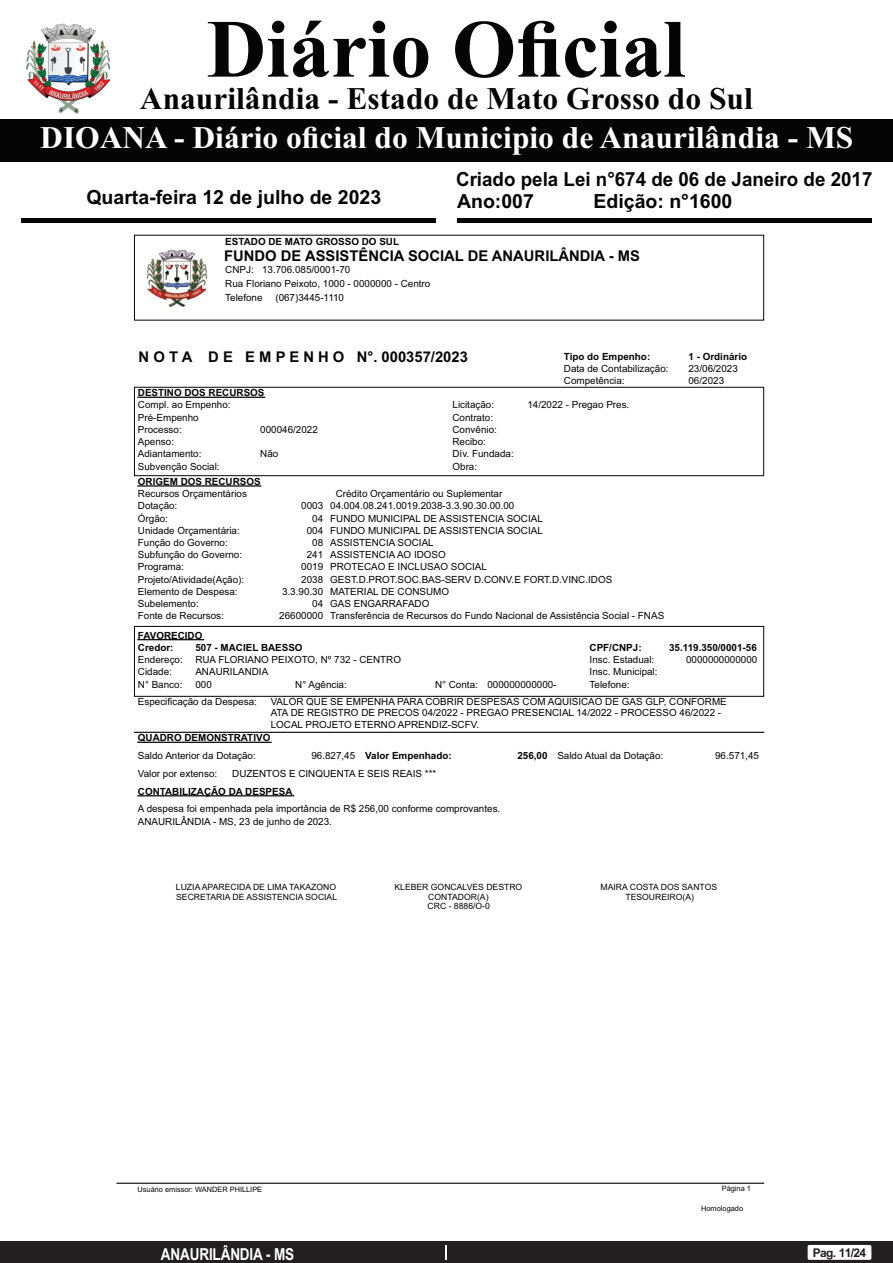
<style>
.page{position:relative;width:893px;height:1263px;background:#fff}
.page>*{position:absolute;margin:0;border:0;box-sizing:border-box;transform-origin:0 0}
.t1{font:700 82.5px "Times New Roman";color:#040504}
.t2{font:700 31.5px "Times New Roman";color:#fff}
.t3{font:700 31.5px "Times New Roman";color:#040504}
.t4{font:700 19.5px/21.8px "Arial";color:#040504;scale:.96 1}
.t5{font:700 19.5px "Arial";color:#040504}
.t6{font:700 16.5px "Arial Narrow";letter-spacing:-.01em;color:#fff}
.t7{font:700 14.85px "Arial";color:#040504}
.t8{font:700 12px "Arial";letter-spacing:-.055em;color:#231f20}
.t9{font:9.9px/12.3px "Arial";color:#040504}
.t10{font:700 9.9px/12.3px "Arial";color:#040504}
.t11{font:8.7px/9.9px "Arial";color:#040504;text-align:center}
.t12{font:7.35px "Arial";color:#040504}
.s1{font-weight:400}
.s2{font-weight:700}
</style>
<div class="page">
<img style="left:146px;top:249px;width:62px;height:59px">
<div style="left:134px;top:387px;width:630px;height:89px;border:1px solid #040504"></div>
<hr style="left:138px;top:485px;width:123px;height:2px;background:#040504">
<hr style="left:138px;top:397px;width:127px;height:1px;background:#040504">
<hr style="left:134px;top:732px;width:630px;height:1px;background:#040504">
<div style="left:134px;top:626px;width:630px;height:71px;border:1px solid #040504"></div>
<hr style="left:138px;top:639px;width:66px;height:1px;background:#040504">
<hr style="left:138px;top:742px;width:133px;height:1px;background:#040504">
<hr style="left:138px;top:795px;width:156px;height:1px;background:#040504">
<hr style="left:117px;top:1183px;width:647px;height:1px;background:#040504">
<div style="left:0;top:1242px;width:893px;height:21px;background:#231f20"></div>
<svg style="left:446px;top:1245px;width:1px;height:15px"></svg>
<div style="left:808px;top:1245px;width:63px;height:15px;background:#fff;border-radius:2px"></div>
<div style="left:0;top:119px;width:893px;height:42px;background:#040504"></div>
<hr style="left:21px;top:218px;width:415px;height:4px;background:#040504">
<hr style="left:457px;top:218px;width:415px;height:4px;background:#040504">
<img style="left:26px;top:23px;width:85px;height:91px">
<h1 class="t1" style="left:207px;top:21px;width:480px">Diário Oficial</h1>
<h2 class="t3" style="left:140px;top:88px;width:614px">Anaurilândia - Estado de Mato Grosso do Sul</h2>
<h2 class="t2" style="left:40px;top:126px;width:814px">DIOANA - Diário oficial do Municipio de Anaurilândia - MS</h2>
<h3 class="t5" style="left:86px;top:190px;width:296px">Quarta-feira 12 de julho de 2023</h3>
<p class="t10" style="left:225px;top:236px;width:175px">ESTADO DE MATO GROSSO DO SUL</p>
<h3 class="t4" style="left:456px;top:170px;width:435px">Criado pela Lei n°674 de 06 de Janeiro de 2017<br>Ano:007</h3>
<h3 class="t5" style="left:593px;top:193px;width:140px">Edição: n°1600</h3>
<h3 class="t7" style="left:224px;top:251px;width:417px">FUNDO DE ASSISTÊNCIA SOCIAL DE ANAURILÂNDIA - MS</h3>
<p class="t9" style="left:225px;top:264px;width:127px">CNPJ: 13.706.085/0001-70</p>
<p class="t9" style="left:225px;top:278px;width:207px">Rua Floriano Peixoto, 1000 - 0000000 - Centro</p>
<p class="t9" style="left:225px;top:292px;width:39px">Telefone</p>
<p class="t9" style="left:275px;top:292px;width:70px">(067)3445-1110</p>
<h3 class="t7" style="left:139px;top:351px;width:331px">N O T A D E E M P E N H O N°. 000357/2023</h3>
<p class="t10" style="left:564px;top:351px;width:88px">Tipo do Empenho:</p>
<p class="t9" style="left:564px;top:363px;width:106px">Data de Contabilização:<br>Competência:</p>
<p class="t10" style="left:138px;top:387px;width:128px">DESTINO DOS RECURSOS</p>
<p class="t9" style="left:138px;top:400px;width:94px">Compl. ao Empenho:<br>Pré-Empenho<br>Processo:<br>Apenso:</p>
<p class="t9" style="left:452px;top:400px;width:46px">Licitação:<br>Contrato:<br>Convênio:</p>
<p class="t9" style="left:138px;top:448px;width:83px">Adiantamento:<br>Subvenção Social:</p>
<p class="t9" style="left:452px;top:448px;width:63px">Dív. Fundada:</p>
<p class="t9" style="left:260px;top:424px;width:59px">000046/2022</p>
<p class="t9" style="left:452px;top:436px;width:35px">Recibo:</p>
<p class="t9" style="left:260px;top:448px;width:20px">Não</p>
<p class="t9" style="left:452px;top:461px;width:26px">Obra:</p>
<p class="t10" style="left:138px;top:476px;width:124px">ORIGEM DOS RECURSOS</p>
<p class="t9" style="left:527px;top:400px;width:103px">14/2022 - Pregao Pres.</p>
<p class="t9" style="left:138px;top:488px;width:111px">Recursos Orçamentários</p>
<p class="t9" style="left:336px;top:488px;width:168px">Crédito Orçamentário ou Suplementar</p>
<p class="t9" style="left:138px;top:501px;width:41px">Dotação:</p>
<p class="t9" style="left:301px;top:501px;width:215px">0003 04.004.08.241.0019.2038-3.3.90.30.00.00</p>
<p class="t9" style="left:138px;top:513px;width:32px">Órgão:</p>
<p class="t9" style="left:312px;top:513px;width:232px">04 FUNDO MUNICIPAL DE ASSISTENCIA SOCIAL</p>
<p class="t9" style="left:138px;top:525px;width:103px">Unidade Orçamentária:</p>
<p class="t9" style="left:307px;top:525px;width:238px">004 FUNDO MUNICIPAL DE ASSISTENCIA SOCIAL</p>
<p class="t9" style="left:138px;top:537px;width:91px">Função do Governo:</p>
<p class="t9" style="left:312px;top:537px;width:123px">08 ASSISTENCIA SOCIAL</p>
<p class="t9" style="left:138px;top:549px;width:106px">Subfunção do Governo:</p>
<p class="t9" style="left:307px;top:549px;width:141px">241 ASSISTENCIA AO IDOSO</p>
<p class="t9" style="left:138px;top:562px;width:48px">Programa:</p>
<p class="t9" style="left:301px;top:562px;width:187px">0019 PROTECAO E INCLUSAO SOCIAL</p>
<p class="t9" style="left:138px;top:574px;width:108px">Projeto/Atividade(Ação):</p>
<p class="t9" style="left:301px;top:574px;width:313px">2038 GEST.D.PROT.SOC.BAS-SERV D.CONV.E FORT.D.VINC.IDOS</p>
<p class="t10" style="left:688px;top:351px;width:60px">1 - Ordinário</p>
<p class="t9" style="left:688px;top:363px;width:51px">23/06/2023<br>06/2023</p>
<p class="t9" style="left:138px;top:586px;width:101px">Elemento de Despesa:</p>
<p class="t9" style="left:282px;top:586px;width:169px">3.3.90.30 MATERIAL DE CONSUMO</p>
<p class="t9" style="left:138px;top:598px;width:62px">Subelemento:</p>
<p class="t9" style="left:312px;top:598px;width:119px">04 GAS ENGARRAFADO</p>
<p class="t9" style="left:138px;top:611px;width:88px">Fonte de Recursos:</p>
<p class="t9" style="left:279px;top:611px;width:386px">26600000 Transferência de Recursos do Fundo Nacional de Assistência Social - FNAS</p>
<p class="t10" style="left:138px;top:630px;width:66px">FAVORECIDO<br>Credor:</p>
<p class="t9" style="left:138px;top:654px;width:46px">Endereço:<br>Cidade:<br>N° Banco:</p>
<p class="t10" style="left:195px;top:642px;width:109px">507 - MACIEL BAESSO</p>
<p class="t9" style="left:195px;top:654px;width:207px">RUA FLORIANO PEIXOTO, Nº 732 - CENTRO<br>ANAURILANDIA<br>000</p>
<p class="t10" style="left:590px;top:642px;width:54px">CPF/CNPJ:</p>
<p class="t9" style="left:590px;top:654px;width:69px">Insc. Estadual:<br>Insc. Municipal:</p>
<p class="t10" style="left:669px;top:642px;width:89px">35.119.350/0001-56</p>
<p class="t9" style="left:686px;top:654px;width:73px">0000000000000</p>
<p class="t9" style="left:295px;top:679px;width:53px">N° Agência:</p>
<p class="t9" style="left:435px;top:679px;width:44px">N° Conta:</p>
<p class="t9" style="left:590px;top:679px;width:42px">Telefone:</p>
<p class="t9" style="left:487px;top:679px;width:71px">000000000000-</p>
<p class="t9" style="left:138px;top:696px;width:120px">Especificação da Despesa:</p>
<p class="t9" style="left:271px;top:697px;width:458px;line-height:11.4px">VALOR QUE SE EMPENHA PARA COBRIR DESPESAS COM AQUISICAO DE GAS GLP, CONFORME<br>ATA DE REGISTRO DE PRECOS 04/2022 - PREGAO PRESENCIAL 14/2022 - PROCESSO 46/2022 -<br>LOCAL PROJETO ETERNO APRENDIZ-SCFV.</p>
<p class="t10" style="left:138px;top:732px;width:134px">QUADRO DEMONSTRATIVO</p>
<p class="t9" style="left:232px;top:768px;width:206px">DUZENTOS E CINQUENTA E SEIS REAIS ***</p>
<p class="t10" style="left:138px;top:786px;width:156px">CONTABILIZAÇÃO DA DESPESA</p>
<p class="t9" style="left:138px;top:803px;width:364px;line-height:13.2px">A despesa foi empenhada pela importância de R$ 256,00 conforme comprovantes.<br>ANAURILÂNDIA - MS, 23 de junho de 2023.</p>
<p class="t9" style="left:138px;top:750px;width:119px">Saldo Anterior da Dotação:</p>
<p class="t10" style="left:311px;top:750px;width:142px"><span class="s1">96.827,45</span> Valor Empenhado:</p>
<p class="t9" style="left:517px;top:750px;width:147px"><span class="s2">256,00</span> Saldo Atual da Dotação:</p>
<p class="t9" style="left:715px;top:750px;width:45px">96.571,45</p>
<p class="t9" style="left:138px;top:768px;width:81px">Valor por extenso:</p>
<p class="t11" style="left:176px;top:882px;width:163px;text-align:left">LUZIA APARECIDA DE LIMA TAKAZONO<br>SECRETARIA DE ASSISTENCIA SOCIAL</p>
<p class="t11" style="left:394px;top:882px;width:129px">KLEBER GONCALVES DESTRO<br>CONTADOR(A)<br>CRC - 8886/O-0</p>
<p class="t11" style="left:600px;top:882px;width:118px">MAIRA COSTA DOS SANTOS<br>TESOUREIRO(A)</p>
<p class="t12" style="left:138px;top:1187px;width:126px">Usuário emissor: WANDER PHILLIPE</p>
<p class="t12" style="left:722px;top:1186px;width:31px">Página 1</p>
<p class="t12" style="left:701px;top:1205px;width:43px">Homologado</p>
<h3 class="t6" style="left:161px;top:1248px;width:135px">ANAURILÂNDIA - MS</h3>
<p class="t8" style="left:813px;top:1248px;width:55px">Pag. 11/24</p>
</div>
